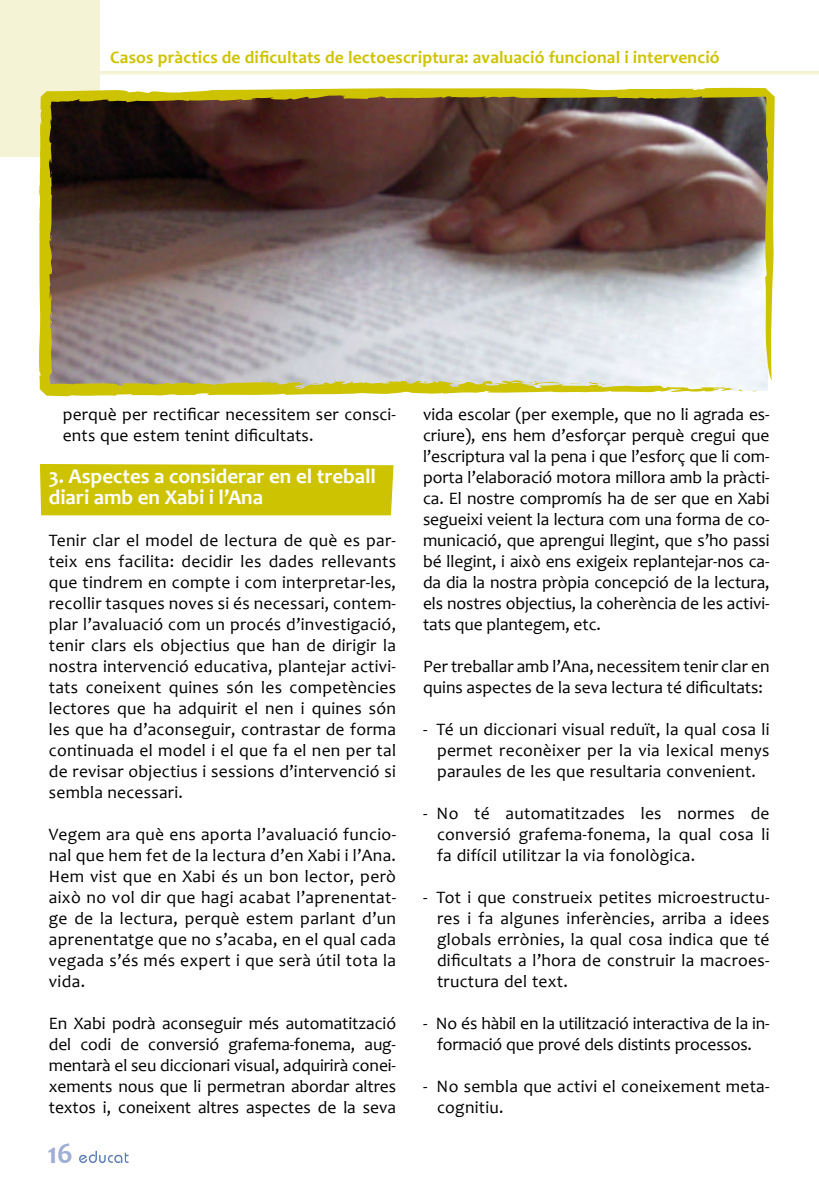
<style>
.page{position:relative;width:819px;height:1191px;background:#fff}
.page>*{position:absolute;margin:0;border:0;box-sizing:border-box;transform-origin:0 0}
.t1{font:700 29.75px "Candara";color:#a0add5}
.t2{font:700 21px/21px "Candara";color:#fff}
.t3{font:17.5px/21px "Candara";letter-spacing:.01em;color:#000;text-align:justify}
.t4{font:17.5px/21px "Candara";letter-spacing:-.01em;color:#000;text-align:center}
.t5{font:700 17.5px "Candara";letter-spacing:.01em;color:#cec300}
</style>
<div class="page">
<svg style="left:79px;top:1150px;width:49px;height:13px"></svg>
<div style="left:0;top:0;width:100px;height:156px;background:#f5f3d5"></div>
<div style="left:40px;top:464px;width:353px;height:51px;background:#cec300"></div>
<hr style="left:87px;top:71px;width:732px;height:3px;background:#f5f3d5">
<svg style="left:33px;top:87px;width:742px;height:310px;background:#8c7d6e"></svg>
<svg style="left:736px;top:389px;width:23px;height:3px"></svg>
<svg style="left:568px;top:383px;width:13px;height:1px"></svg>
<svg style="left:527px;top:381px;width:10px;height:2px"></svg>
<svg style="left:454px;top:380px;width:8px;height:2px"></svg>
<p class="t5" style="left:110px;top:46px;width:611px">Casos pràctics de dificultats de lectoescriptura: avaluació funcional i intervenció</p>
<p class="t3" style="left:63px;top:404px;width:335px">perquè per rectificar necessitem ser consci&shy;ents que estem tenint dificultats.</p>
<p class="t2" style="left:49px;top:465px;width:329px">3. Aspectes a considerar en el treball diari amb en Xabi i l’Ana</p>
<p class="t3" style="left:49px;top:530px;width:349px">Tenir clar el model de lectura de què es par&shy;teix ens facilita: decidir les dades rellevants que tindrem en compte i com interpretar-les, recollir tasques noves si és necessari, contem&shy;plar l’avaluació com un procés d’investigació, tenir clars els objectius que han de dirigir la nostra intervenció educativa, plantejar activi&shy;tats coneixent quines són les competències lectores que ha adquirit el nen i quines són les que ha d’aconseguir, contrastar de forma continuada el model i el que fa el nen per tal de revisar objectius i sessions d’intervenció si sembla necessari.</p>
<p class="t3" style="left:49px;top:824px;width:349px">Vegem ara què ens aporta l’avaluació funcio&shy;nal que hem fet de la lectura d’en Xabi i l’Ana.<br>Hem vist que en Xabi és un bon lector, però això no vol dir que hagi acabat l’aprenentat&shy;ge de la lectura, perquè estem parlant d’un aprenentatge que no s’acaba, en el qual cada vegada s’és més expert i que serà útil tota la vida.</p>
<p class="t3" style="left:49px;top:1013px;width:349px">En Xabi podrà aconseguir més automatització del codi de conversió grafema-fonema, aug&shy;mentarà el seu diccionari visual, adquirirà conei&shy;xements nous que li permetran abordar altres textos i, coneixent altres aspectes de la seva</p>
<h1 class="t1" style="left:47px;top:1134px;width:27px">16</h1>
<p class="t3" style="left:423px;top:404px;width:348px">vida escolar (per exemple, que no li agrada es&shy;criure), ens hem d’esforçar perquè cregui que l’escriptura val la pena i que l’esforç que li com&shy;porta l’elaboració motora millora amb la pràcti&shy;ca. El nostre compromís ha de ser que en Xabi segueixi veient la lectura com una forma de co&shy;municació, que aprengui llegint, que s’ho passi bé llegint, i això ens exigeix replantejar-nos ca&shy;da dia la nostra pròpia concepció de la lectura, els nostres objectius, la coherència de les activi&shy;tats que plantegem, etc.</p>
<p class="t3" style="left:423px;top:656px;width:348px">Per treballar amb l’Ana, necessitem tenir clar en quins aspectes de la seva lectura té dificultats:</p>
<p class="t3" style="left:437px;top:719px;width:334px;text-indent:-14px">- Té un diccionari visual reduït, la qual cosa li permet reconèixer per la via lexical menys paraules de les que resultaria convenient.</p>
<p class="t3" style="left:437px;top:803px;width:334px;text-indent:-14px">- No té automatitzades les normes de conversió grafema-fonema, la qual cosa li fa difícil utilitzar la via fonològica.</p>
<p class="t3" style="left:437px;top:887px;width:334px;text-indent:-14px">- Tot i que construeix petites microestructu&shy;res i fa algunes inferències, arriba a idees globals errònies, la qual cosa indica que té dificultats a l’hora de construir la macroes&shy;tructura del text.</p>
<p class="t4" style="left:423px;top:1013px;width:348px">- No és hàbil en la utilització interactiva de la in&shy;formació que prové dels distints processos.</p>
<p class="t3" style="left:437px;top:1076px;width:334px;text-indent:-14px">- No sembla que activi el coneixement meta&shy;cognitiu.</p>
</div>
